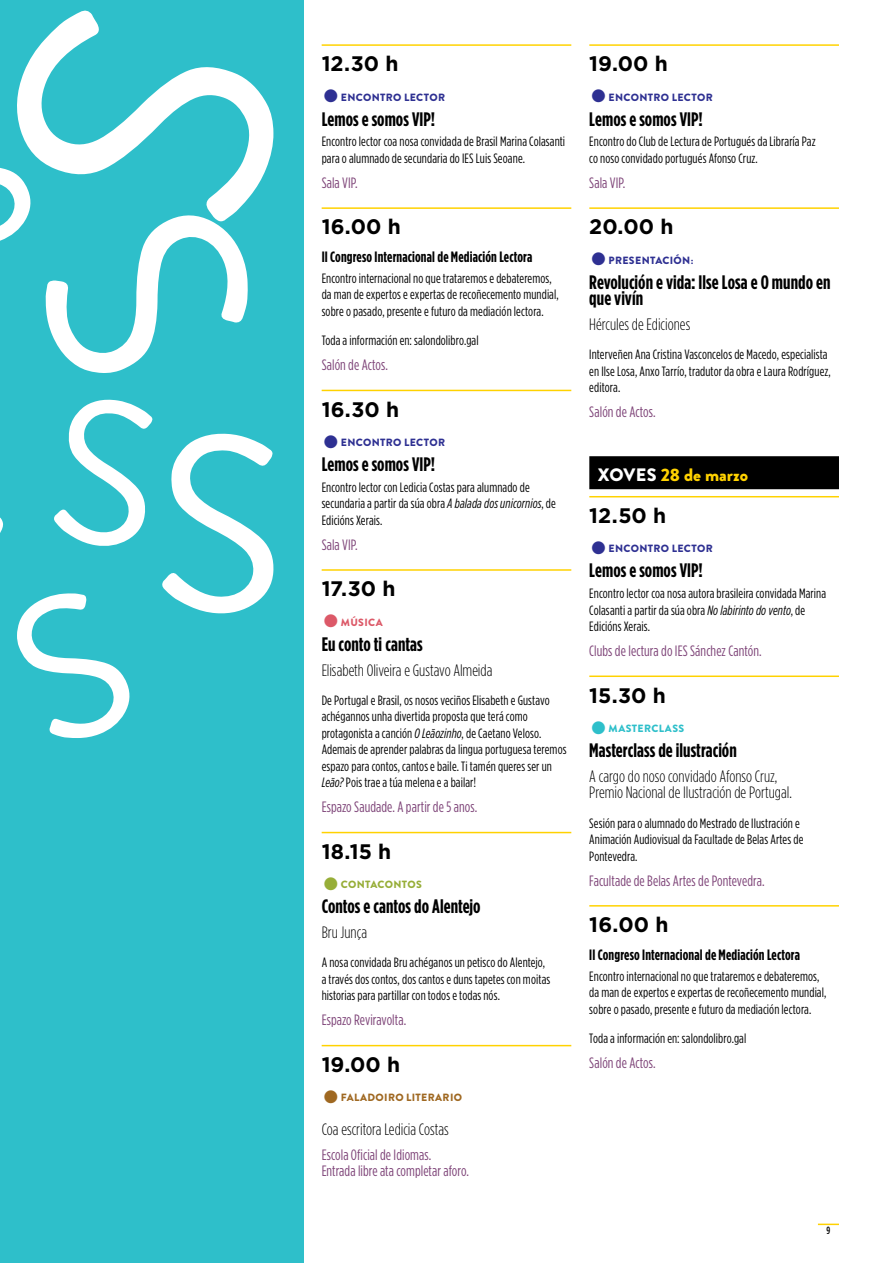
<style>
.page{position:relative;width:893px;height:1263px;background:#fff}
.page>*{position:absolute;margin:0;border:0;box-sizing:border-box;transform-origin:0 0}
.t1{font:700 21px "Gotham HTF";color:#000}
.t2{font:700 condensed 19.5px/16.5px "Gotham HTF";color:#000}
.t3{font:900 18px "Brandon Grotesque";color:#ffd200}
.t4{font:300 condensed 16.5px/16.5px "Gotham HTF";letter-spacing:-.005em;color:#000}
.t5{font:condensed 15px/16.5px "Gotham HTF";letter-spacing:.005em;color:#7e4478}
.t6{font:700 condensed 15px "Gotham HTF";letter-spacing:.01em;color:#000}
.t7{font:condensed 13.5px/16.5px "Gotham HTF";letter-spacing:.01em;color:#000}
.t8{font:900 10.5px "Brandon Grotesque";letter-spacing:.035em;color:#2e3092}
.t9{font:900 10.5px "Brandon Grotesque";letter-spacing:.035em;color:#9f6821}
.t10{font:900 10.5px "Brandon Grotesque";letter-spacing:.025em;color:#97ae38}
.t11{font:900 10.5px "Brandon Grotesque";letter-spacing:.04em;color:#2ebfca}
.t12{font:900 10.5px "Brandon Grotesque";letter-spacing:.035em;color:#dc5968}
.t13{font:500 condensed 10.5px "Gotham HTF";color:#000}
.s1{font-size:45px}
.s2{font-family:"Gotham Condensed";font-style:italic;font-stretch:normal}
.s3{color:#fff}
</style>
<div class="page">
<hr style="left:818px;top:1223px;width:21px;height:2px;background:#ffd200">
<hr style="left:322px;top:44px;width:249px;height:2px;background:#ffd200">
<hr style="left:322px;top:207px;width:249px;height:2px;background:#ffd200">
<hr style="left:322px;top:390px;width:249px;height:1px;background:#ffd200">
<hr style="left:322px;top:569px;width:249px;height:2px;background:#ffd200">
<hr style="left:322px;top:832px;width:249px;height:1px;background:#ffd200">
<hr style="left:322px;top:1045px;width:249px;height:1px;background:#ffd200">
<hr style="left:589px;top:44px;width:250px;height:2px;background:#ffd200">
<hr style="left:589px;top:207px;width:250px;height:2px;background:#ffd200">
<div style="left:589px;top:456px;width:250px;height:33px;background:#000"></div>
<hr style="left:589px;top:496px;width:250px;height:1px;background:#ffd200">
<hr style="left:589px;top:675px;width:250px;height:2px;background:#ffd200">
<hr style="left:589px;top:905px;width:250px;height:1px;background:#ffd200">
<div style="left:0;top:0;width:304px;height:1263px;background:#2ebfca"></div>
<svg style="left:17px;top:593px;width:113px;height:145px"></svg>
<svg style="left:54px;top:399px;width:99px;height:147px"></svg>
<svg style="left:0;top:517px;width:3px;height:16px"></svg>
<svg style="left:162px;top:433px;width:112px;height:181px"></svg>
<svg style="left:17px;top:10px;width:257px;height:204px"></svg>
<svg style="left:0;top:100px;width:32px;height:141px"></svg>
<svg style="left:45px;top:214px;width:203px;height:159px"></svg>
<h1 class="t1" style="left:322px;top:52px;width:78px">12.30 h</h1>
<p class="t8" style="left:322px;top:90px;width:125px"><span class="s1">•</span>ENCONTRO LECTOR</p>
<h2 class="t2" style="left:322px;top:110px;width:115px">Lemos e somos VIP!</h2>
<p class="t7" style="left:322px;top:133px;width:245px">Encontro lector coa nosa convidada de Brasil Marina Colasanti para o alumnado de secundaria do IES Luis Seoane.</p>
<p class="t5" style="left:322px;top:174px;width:38px">Sala VIP.</p>
<h1 class="t1" style="left:322px;top:215px;width:81px">16.00 h</h1>
<p class="t6" style="left:322px;top:248px;width:212px">II Congreso Internacional de Mediación Lectora</p>
<p class="t7" style="left:322px;top:270px;width:239px">Encontro internacional no que trataremos e debateremos, da man de expertos e expertas de recoñecemento mundial, sobre o pasado, presente e futuro da mediación lectora.</p>
<p class="t7" style="left:322px;top:332px;width:158px">Toda a información en: salondolibro.gal</p>
<p class="t5" style="left:322px;top:356px;width:68px">Salón de Actos.</p>
<h1 class="t1" style="left:322px;top:397px;width:79px">16.30 h</h1>
<p class="t8" style="left:322px;top:435px;width:125px"><span class="s1">•</span>ENCONTRO LECTOR</p>
<h2 class="t2" style="left:322px;top:455px;width:115px">Lemos e somos VIP!</h2>
<p class="t7" style="left:322px;top:478px;width:236px">Encontro lector con Ledicia Costas para alumnado de secundaria a partir da súa obra <span class="s2">A balada dos unicornios</span>, de<br>Edicións Xerais.</p>
<p class="t5" style="left:322px;top:536px;width:38px">Sala VIP.</p>
<h1 class="t1" style="left:322px;top:577px;width:75px">17.30 h</h1>
<p class="t12" style="left:322px;top:614px;width:63px"><span class="s1">•</span>MÚSICA</p>
<h2 class="t2" style="left:322px;top:635px;width:103px">Eu conto ti cantas</h2>
<p class="t4" style="left:322px;top:661px;width:172px">Elisabeth Oliveira e Gustavo Almeida</p>
<p class="t7" style="left:322px;top:692px;width:246px">De Portugal e Brasil, os nosos veciños Elisabeth e Gustavo achégannos unha divertida proposta que terá como protagonista a canción <span class="s2">O Leãozinho</span>, de Caetano Veloso.<br>Ademais de aprender palabras da lingua portuguesa teremos espazo para contos, cantos e baile. Ti tamén queres ser un <span class="s2">Leão?</span> Pois trae a túa melena e a bailar!</p>
<p class="t5" style="left:322px;top:798px;width:157px">Espazo Saudade. A partir de 5 anos.</p>
<h1 class="t1" style="left:322px;top:839px;width:71px">18.15 h</h1>
<p class="t10" style="left:322px;top:877px;width:102px"><span class="s1">•</span>CONTACONTOS</p>
<h2 class="t2" style="left:322px;top:897px;width:160px">Contos e cantos do Alentejo</h2>
<p class="t4" style="left:322px;top:924px;width:47px">Bru Junça</p>
<p class="t7" style="left:322px;top:954px;width:230px">A nosa convidada Bru achéganos un petisco do Alentejo, a través dos contos, dos cantos e duns tapetes con moitas historias para partillar con todos e todas nós.</p>
<p class="t5" style="left:322px;top:1012px;width:86px">Espazo Reviravolta.</p>
<h1 class="t1" style="left:322px;top:1052px;width:80px">19.00 h</h1>
<p class="t9" style="left:322px;top:1090px;width:142px"><span class="s1">•</span>FALADOIRO LITERARIO</p>
<p class="t4" style="left:322px;top:1120px;width:129px">Coa escritora Ledicia Costas</p>
<p class="t5" style="left:322px;top:1146px;width:149px">Escola Oficial de Idiomas.<br>Entrada libre ata completar aforo.</p>
<h1 class="t1" style="left:589px;top:52px;width:80px">19.00 h</h1>
<p class="t8" style="left:589px;top:90px;width:125px"><span class="s1">•</span>ENCONTRO LECTOR</p>
<h2 class="t2" style="left:589px;top:110px;width:115px">Lemos e somos VIP!</h2>
<p class="t7" style="left:589px;top:133px;width:228px">Encontro do Club de Lectura de Portugués da Libraría Paz co noso convidado portugués Afonso Cruz.</p>
<p class="t5" style="left:589px;top:174px;width:38px">Sala VIP.</p>
<h1 class="t1" style="left:589px;top:215px;width:86px">20.00 h</h1>
<p class="t8" style="left:589px;top:253px;width:106px"><span class="s1">•</span>PRESENTACIÓN:</p>
<h2 class="t2" style="left:589px;top:273px;width:243px">Revolución e vida: Ilse Losa e O mundo en que vivín</h2>
<p class="t4" style="left:589px;top:316px;width:102px">Hércules de Ediciones</p>
<p class="t7" style="left:589px;top:346px;width:243px">Interveñen Ana Cristina Vasconcelos de Macedo, especialista en Ilse Losa, Anxo Tarrío, tradutor da obra e Laura Rodríguez, editora.</p>
<p class="t5" style="left:589px;top:404px;width:68px">Salón de Actos.</p>
<h3 class="t3" style="left:598px;top:462px;width:152px"><span class="s3">XOVES</span> 28 de marzo</h3>
<h1 class="t1" style="left:589px;top:503px;width:79px">12.50 h</h1>
<p class="t8" style="left:589px;top:541px;width:125px"><span class="s1">•</span>ENCONTRO LECTOR</p>
<h2 class="t2" style="left:589px;top:562px;width:115px">Lemos e somos VIP!</h2>
<p class="t7" style="left:589px;top:585px;width:238px">Encontro lector coa nosa autora brasileira convidada Marina<br>Colasanti a partir da súa obra <span class="s2">No labirinto do vento</span>, de<br>Edicións Xerais.</p>
<p class="t5" style="left:589px;top:642px;width:174px">Clubs de lectura do IES Sánchez Cantón.</p>
<h1 class="t1" style="left:589px;top:683px;width:78px">15.30 h</h1>
<p class="t11" style="left:589px;top:721px;width:96px"><span class="s1">•</span>MASTERCLASS</p>
<h2 class="t2" style="left:589px;top:741px;width:149px">Masterclass de ilustración</h2>
<p class="t4" style="left:589px;top:768px;width:204px">A cargo do noso convidado Afonso Cruz,<br>Premio Nacional de Ilustración de Portugal.</p>
<p class="t7" style="left:589px;top:814px;width:216px">Sesión para o alumnado do Mestrado de Ilustración e<br>Animación Audiovisual da Facultade de Belas Artes de<br>Pontevedra.</p>
<p class="t5" style="left:589px;top:872px;width:177px">Facultade de Belas Artes de Pontevedra.</p>
<h1 class="t1" style="left:589px;top:912px;width:81px">16.00 h</h1>
<p class="t6" style="left:589px;top:946px;width:212px">II Congreso Internacional de Mediación Lectora</p>
<p class="t7" style="left:589px;top:967px;width:239px">Encontro internacional no que trataremos e debateremos, da man de expertos e expertas de recoñecemento mundial, sobre o pasado, presente e futuro da mediación lectora.</p>
<p class="t7" style="left:589px;top:1030px;width:158px">Toda a información en: salondolibro.gal</p>
<p class="t5" style="left:589px;top:1054px;width:68px">Salón de Actos.</p>
<p class="t13" style="left:826px;top:1224px;width:5px">9</p>
</div>
